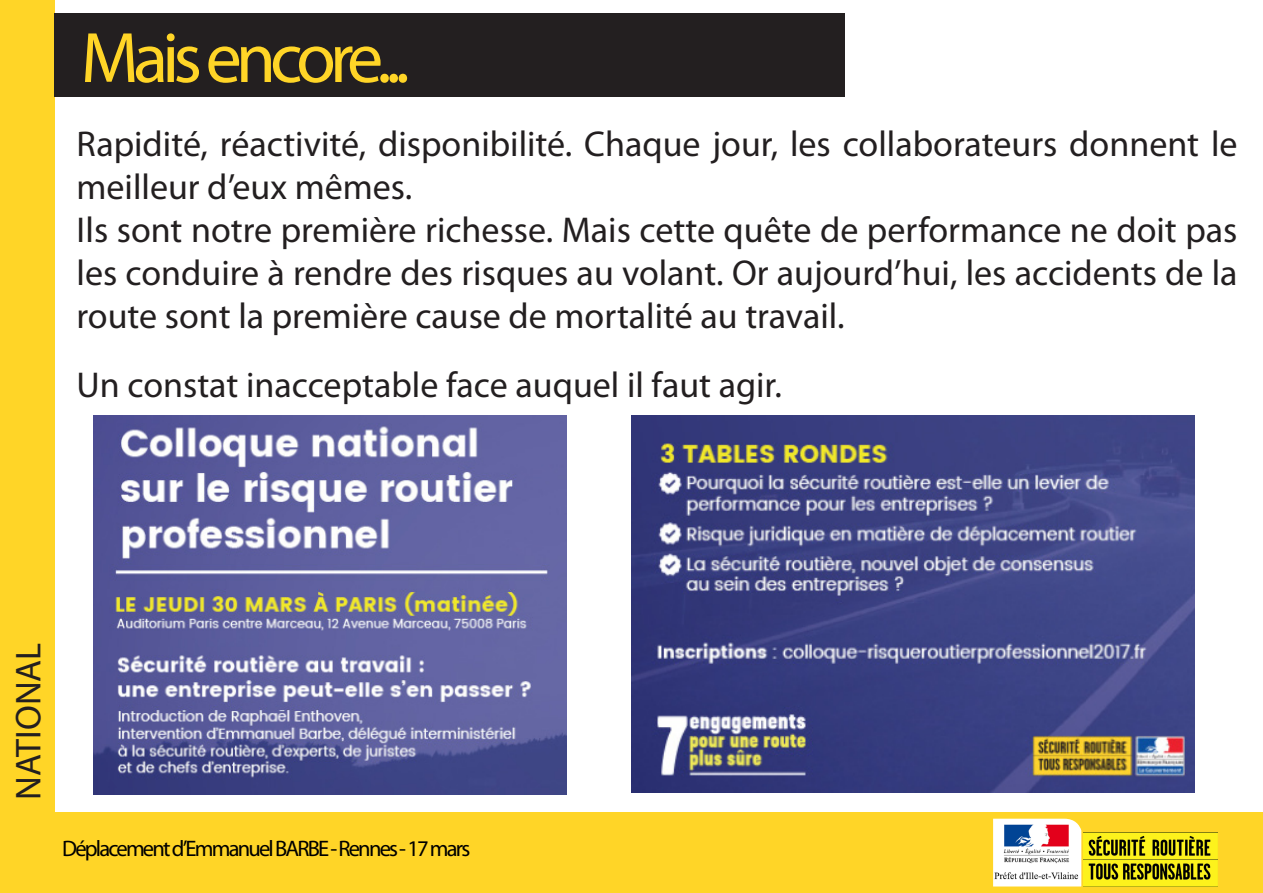
<style>
.page{position:relative;width:1263px;height:893px;background:#fff}
.page>*{position:absolute;margin:0;border:0;box-sizing:border-box;transform-origin:0 0}
.t1{font:72px "Myriad Pro";letter-spacing:-.08em;color:#ffd527}
.t2{font:36px/43.2px "Myriad Pro";color:#231f20}
.t3{font:22.5px "Myriad Pro";letter-spacing:-.08em;color:#000}
</style>
<div class="page">
<div style="left:0;top:1px;width:54px;height:820px;background:#ffd527"></div>
<div style="left:54px;top:13px;width:790px;height:84px;background:#231f20"></div>
<img style="left:94px;top:415px;width:472px;height:379px">
<img style="left:631px;top:415px;width:563px;height:378px">
<div style="left:0;top:812px;width:1263px;height:81px;background:#ffd527"></div>
<img style="left:993px;top:819px;width:88px;height:67px">
<img style="left:1083px;top:832px;width:135px;height:54px">
<p class="t1" style="left:81px;top:13px;width:330px">Mais encore...</p>
<p class="t2" style="left:77px;top:121px;width:1162px">Rapidité, réactivité, disponibilité. Chaque jour, les collaborateurs donnent le meilleur d’eux mêmes.</p>
<p class="t2" style="left:77px;top:208px;width:1162px;text-align:justify">Ils sont notre première richesse. Mais cette quête de performance ne doit pas les conduire à rendre des risques au volant. Or aujourd’hui, les accidents de la route sont la première cause de mortalité au travail.</p>
<p class="t2" style="left:77px;top:363px;width:707px">Un constat inacceptable face auquel il faut agir.</p>
<p class="t2" style="left:6px;top:800px;width:158px;rotate:-90deg">NATIONAL</p>
<p class="t3" style="left:62px;top:834px;width:410px">Déplacement d’Emmanuel BARBE - Rennes - 17 mars</p>
</div>
